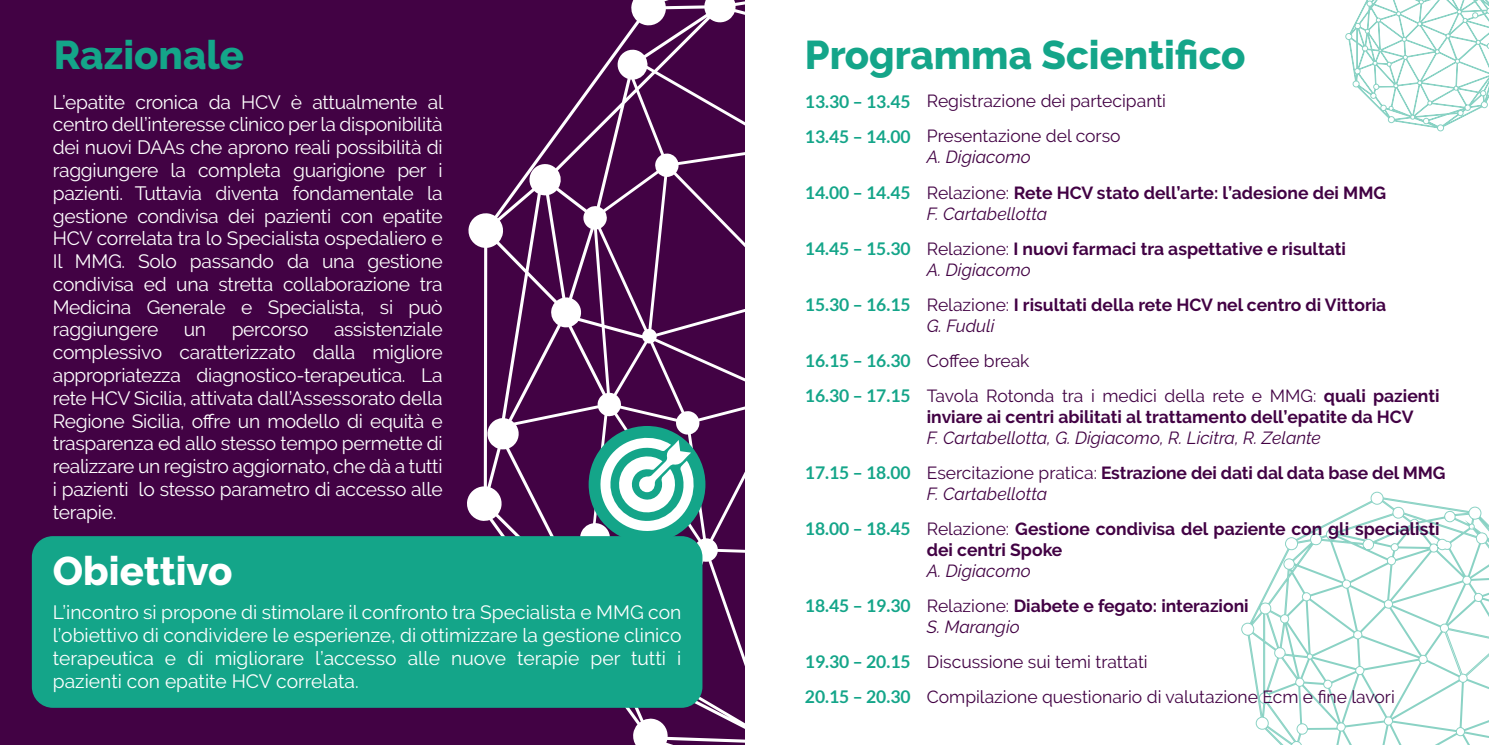
<style>
.page{position:relative;width:1489px;height:745px;background:#fff}
.page>*{position:absolute;margin:0;border:0;box-sizing:border-box;transform-origin:0 0}
.t1{font:800 39.9px "Raleway";color:#14a589}
.t2{font:800 39.9px "Raleway";color:#fff}
.t3{font:19.25px/22.8px "Raleway";letter-spacing:-.015em;color:#fff;text-align:justify}
.t4{font:700 17.5px/35px "Raleway";color:#420244}
.t5{font:17.5px/35px "Raleway";color:#420244}
.t6{font:700 17.5px/35px "Lato";color:#14a589}
.t7{font:italic 17.5px/35px "Raleway";color:#420244}
.s1{font-weight:400;font-style:italic}
.s2{font-weight:400}
.s3{font-weight:700}
.s4{font-style:normal}
.s5{font-weight:700;font-style:normal}
</style>
<div class="page">
<div style="left:0;top:0;width:744px;height:744px;background:#420244"></div>
<svg style="left:465px;top:0;width:280px;height:744px"></svg>
<svg style="left:1345px;top:0;width:143px;height:131px"></svg>
<svg style="left:1241px;top:491px;width:247px;height:253px"></svg>
<div style="left:32px;top:536px;width:670px;height:171px;background:#14a589;border-radius:21px"></div>
<div style="left:588px;top:425px;width:117px;height:117px;background:#14a589;border-radius:50%"></div>
<svg style="left:596px;top:433px;width:101px;height:102px"></svg>
<h1 class="t1" style="left:54px;top:32px;width:192px">Razionale</h1>
<h1 class="t1" style="left:804px;top:32px;width:442px">Programma Scientifico</h1>
<p class="t3" style="left:53px;top:90px;width:392px">L’epatite cronica da HCV è attualmente al centro dell’interesse clinico per la disponibilità dei nuovi DAAs che aprono reali possibilità di raggiungere la completa guarigione per i pazienti. Tuttavia diventa fondamentale la gestione condivisa dei pazienti con epatite HCV correlata tra lo Specialista ospedaliero e Il MMG. Solo passando da una gestione condivisa ed una stretta collaborazione tra Medicina Generale e Specialista, si può raggiungere</p>
<p class="t5" style="left:926px;top:84px;width:241px">Registrazione dei partecipanti<br>Presentazione del corso</p>
<p class="t4" style="left:926px;top:140px;width:461px"><span class="s1">A. Digiacomo<br></span><span class="s2">Relazione:</span> Rete HCV stato dell’arte: l’adesione dei MMG</p>
<p class="t4" style="left:926px;top:196px;width:420px"><span class="s1">F. Cartabellotta<br></span><span class="s2">Relazione:</span> I nuovi farmaci tra aspettative e risultati</p>
<p class="t4" style="left:926px;top:252px;width:461px"><span class="s1">A. Digiacomo<br></span><span class="s2">Relazione:</span> I risultati della rete HCV nel centro di Vittoria</p>
<p class="t7" style="left:926px;top:308px;width:69px">G. Fuduli</p>
<p class="t5" style="left:926px;top:343px;width:514px">Coffee break<br>Tavola Rotonda tra i medici della rete e MMG: <span class="s3">quali pazienti</span></p>
<p class="t4" style="left:926px;top:399px;width:488px">inviare ai centri abilitati al trattamento dell’epatite da HCV</p>
<p class="t7" style="left:926px;top:420px;width:520px">F. Cartabellotta, G. Digiacomo, R. Licitra, R. Zelante<br><span class="s4">Esercitazione pratica:</span> <span class="s5">Estrazione dei dati dal data base del MMG</span></p>
<p class="t4" style="left:926px;top:476px;width:514px"><span class="s1">F. Cartabellotta<br></span><span class="s2">Relazione:</span> Gestione condivisa del paziente con gli specialisti</p>
<p class="t4" style="left:926px;top:532px;width:137px">dei centri Spoke</p>
<p class="t4" style="left:926px;top:553px;width:323px"><span class="s1">A. Digiacomo<br></span><span class="s2">Relazione:</span> Diabete e fegato: interazioni</p>
<p class="t7" style="left:926px;top:609px;width:94px">S. Marangio</p>
<p class="t5" style="left:926px;top:644px;width:469px">Discussione sui temi trattati<br>Compilazione questionario di valutazione Ecm e fine lavori</p>
<p class="t6" style="left:804px;top:83px;width:107px">13.30 – 13.45<br>13.45 – 14.00</p>
<p class="t6" style="left:804px;top:174px;width:107px">14.00 – 14.45</p>
<p class="t6" style="left:804px;top:230px;width:107px">14.45 – 15.30</p>
<p class="t6" style="left:804px;top:286px;width:107px">15.30 – 16.15</p>
<p class="t3" style="left:53px;top:318px;width:391px;text-indent:281px">assistenziale complessivo caratterizzato dalla migliore appropriatezza diagnostico-terapeutica. La rete HCV Sicilia, attivata dall’Assessorato della Regione Sicilia, offre un modello di equità e trasparenza ed allo stesso tempo permette di realizzare un registro aggiornato, che dà a tutti i pazienti lo stesso parametro di accesso alle terapie.</p>
<p class="t3" style="left:184px;top:318px;width:24px">un</p>
<p class="t3" style="left:232px;top:318px;width:78px">percorso</p>
<p class="t6" style="left:804px;top:342px;width:107px">16.15 – 16.30<br>16.30 – 17.15</p>
<p class="t6" style="left:804px;top:454px;width:107px">17.15 – 18.00</p>
<p class="t6" style="left:804px;top:510px;width:107px">18.00 – 18.45</p>
<h1 class="t2" style="left:53px;top:548px;width:181px">Obiettivo</h1>
<p class="t6" style="left:804px;top:587px;width:107px">18.45 – 19.30</p>
<p class="t3" style="left:53px;top:599px;width:630px">L’incontro si propone di stimolare il confronto tra Specialista e MMG con l’obiettivo di condividere le esperienze, di ottimizzare la gestione clinico terapeutica e di migliorare l’accesso alle nuove terapie per tutti i pazienti con epatite HCV correlata.</p>
<p class="t6" style="left:804px;top:643px;width:107px">19.30 – 20.15<br>20.15 – 20.30</p>
</div>
